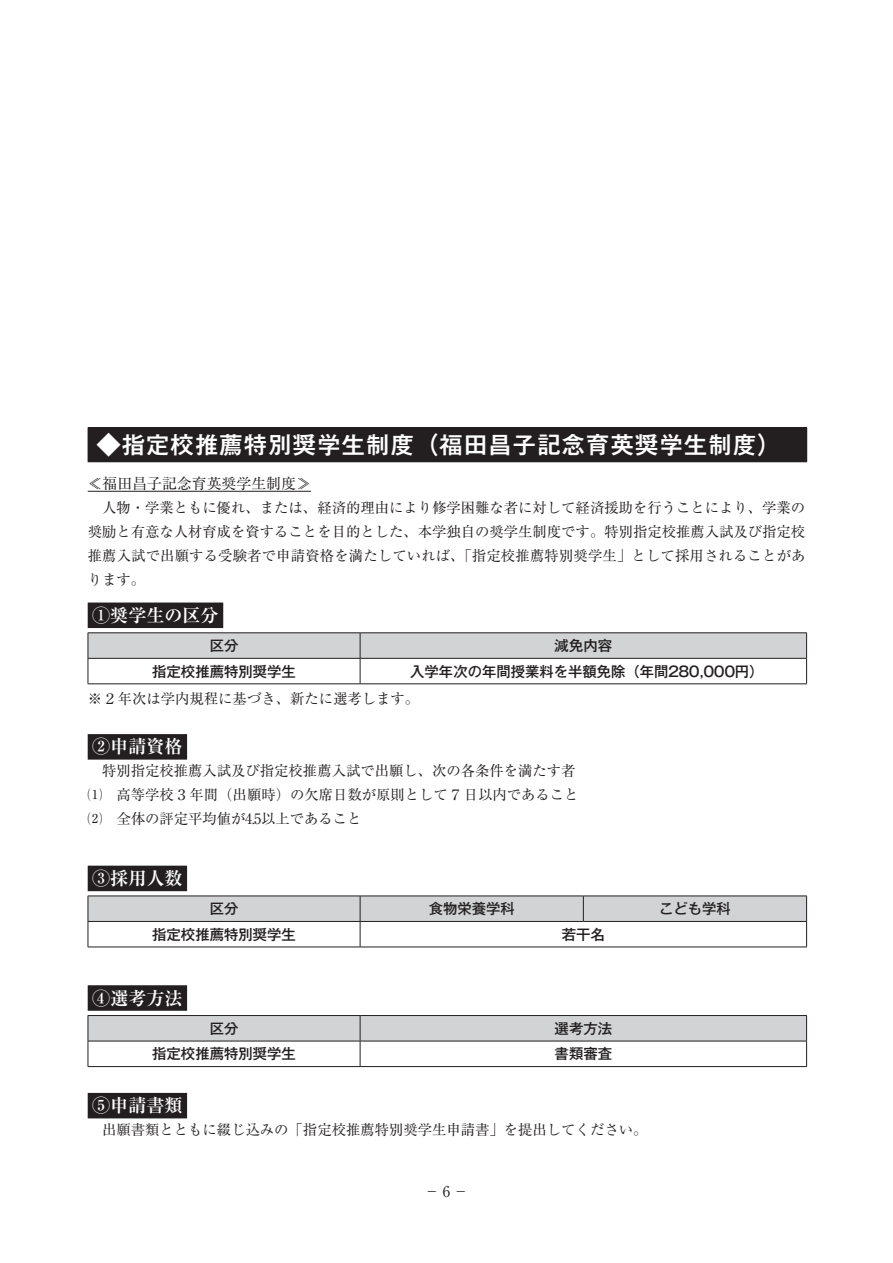
<style>
.page{position:relative;width:893px;height:1263px;background:#fff}
.page>*{position:absolute;margin:0;border:0;box-sizing:border-box;transform-origin:0 0}
.t1{font:24.45px "Mi Go MB1 Std De Bold 90 msp RKSJ H";color:#fff}
.t2{font:18px "Ryumin Pro Bold 90 msp RKSJ H";color:#fff}
.t3{font:14.85px "Ryumin Pro Regular 90 msp RKSJ H";color:#231f20}
.t4{font:14.4px/23.9px "Ryumin Pro Regular 90 msp RKSJ H";color:#231f20;text-align:justify}
.t5{font:14.4px "Gothic MB101 Pro Medium 90 msp RKSJ H";color:#231f20}
</style>
<div class="page">
<hr style="left:88px;top:491px;width:223px;height:1px;background:#231f20">
<div style="left:88px;top:602px;width:135px;height:26px;background:#231f20"></div>
<div style="left:88px;top:734px;width:99px;height:26px;background:#231f20"></div>
<div style="left:88px;top:866px;width:99px;height:25px;background:#231f20"></div>
<div style="left:88px;top:985px;width:99px;height:26px;background:#231f20"></div>
<div style="left:88px;top:1093px;width:99px;height:25px;background:#231f20"></div>
<div style="left:88px;top:428px;width:719px;height:34px;background:#231f20"></div>
<hr style="left:88px;top:427px;width:719px;height:1px;background:#231f20">
<hr style="left:88px;top:632px;width:272px;height:1px;background:#231f20">
<hr style="left:360px;top:632px;width:447px;height:1px;background:#231f20">
<svg style="left:88px;top:633px;width:719px;height:51px"></svg>
<hr style="left:88px;top:684px;width:719px;height:1px;background:#231f20">
<svg style="left:88px;top:896px;width:719px;height:51px"></svg>
<hr style="left:88px;top:947px;width:719px;height:1px;background:#231f20">
<svg style="left:88px;top:1015px;width:719px;height:51px"></svg>
<hr style="left:88px;top:1066px;width:719px;height:1px;background:#231f20">
<h1 class="t1" style="left:97px;top:436px;width:686px">◆指定校推薦特別奨学生制度（福田昌子記念育英奨学生制度）</h1>
<p class="t3" style="left:88px;top:478px;width:225px">≪福田昌子記念育英奨学生制度≫</p>
<p class="t4" style="left:88px;top:497px;width:719px">　人物・学業ともに優れ、または、経済的理由により修学困難な者に対して経済援助を行うことにより、学業の奨励と有意な人材育成を資することを目的とした、本学独自の奨学生制度です。特別指定校推薦入試及び指定校推薦入試で出願する受験者で申請資格を満たしていれば、「指定校推薦特別奨学生」として採用されることがあります。</p>
<p class="t2" style="left:92px;top:608px;width:128px">①奨学生の区分</p>
<p class="t5" style="left:210px;top:640px;width:30px">区分</p>
<p class="t5" style="left:555px;top:640px;width:59px">減免内容</p>
<p class="t5" style="left:152px;top:666px;width:145px">指定校推薦特別奨学生</p>
<p class="t5" style="left:410px;top:666px;width:355px">入学年次の年間授業料を半額免除（年間280,000円）</p>
<p class="t4" style="left:88px;top:689px;width:333px">※２年次は学内規程に基づき、新たに選考します。</p>
<p class="t2" style="left:92px;top:740px;width:92px">②申請資格</p>
<p class="t4" style="left:88px;top:760px;width:492px;text-align:left">　特別指定校推薦入試及び指定校推薦入試で出願し、次の各条件を満たす者<br>⑴　高等学校３年間（出願時）の欠席日数が原則として７日以内であること<br>⑵　全体の評定平均値が4.5以上であること</p>
<p class="t2" style="left:92px;top:871px;width:92px">③採用人数</p>
<p class="t5" style="left:210px;top:903px;width:30px">区分</p>
<p class="t5" style="left:429px;top:903px;width:88px">食物栄養学科</p>
<p class="t5" style="left:659px;top:903px;width:73px">こども学科</p>
<p class="t5" style="left:152px;top:929px;width:145px">指定校推薦特別奨学生</p>
<p class="t5" style="left:562px;top:929px;width:45px">若干名</p>
<p class="t2" style="left:92px;top:991px;width:92px">④選考方法</p>
<p class="t5" style="left:210px;top:1023px;width:30px">区分</p>
<p class="t5" style="left:555px;top:1023px;width:59px">選考方法</p>
<p class="t5" style="left:152px;top:1048px;width:145px">指定校推薦特別奨学生</p>
<p class="t5" style="left:555px;top:1048px;width:59px">書類審査</p>
<p class="t2" style="left:92px;top:1099px;width:92px">⑤申請書類</p>
<p class="t4" style="left:88px;top:1119px;width:561px">　出願書類とともに綴じ込みの「指定校推薦特別奨学生申請書」を提出してください。</p>
<p class="t3" style="left:425px;top:1186px;width:45px">－ 6 －</p>
</div>
